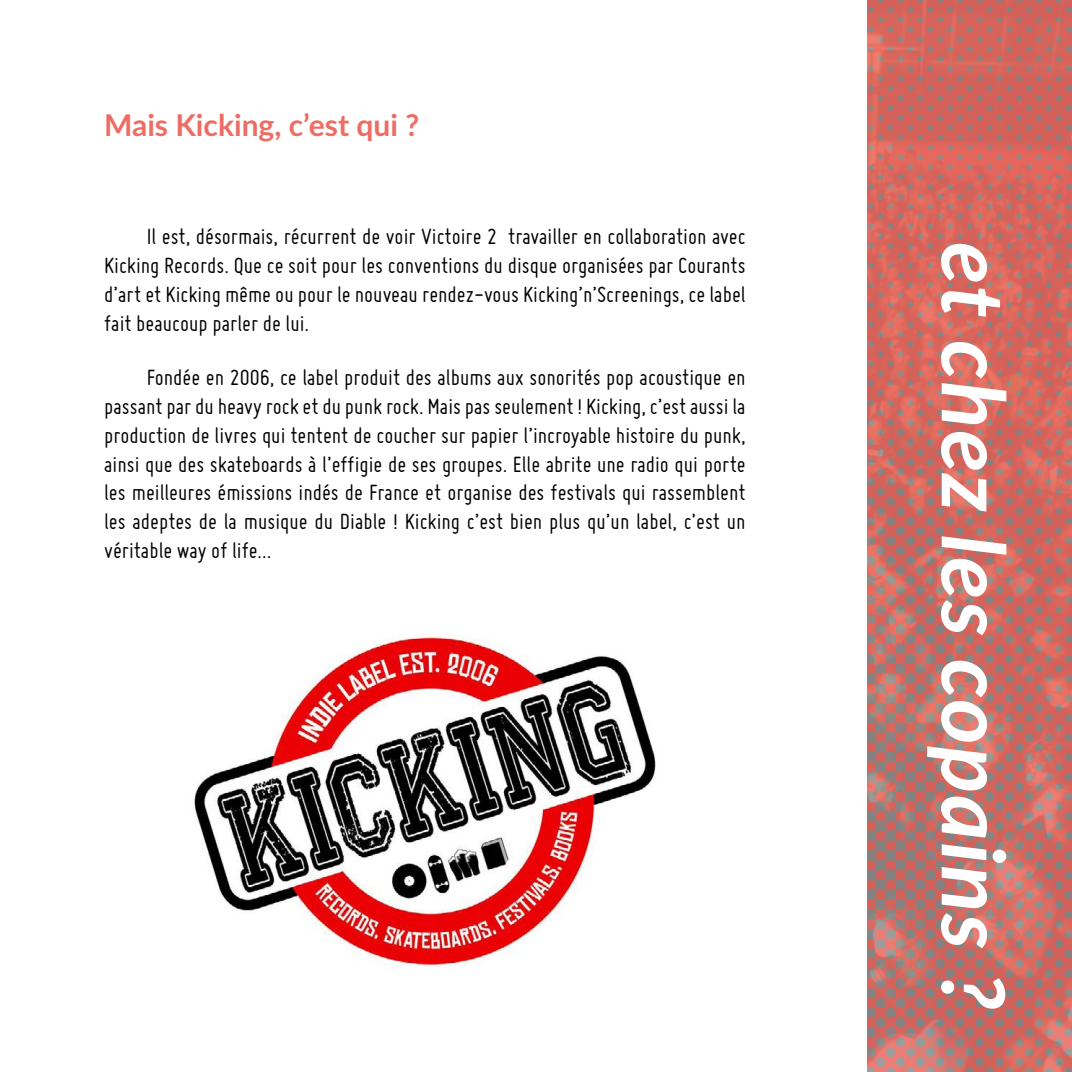
<style>
.page{position:relative;width:1072px;height:1072px;background:#fff}
.page>*{position:absolute;margin:0;border:0;box-sizing:border-box;transform-origin:0 0}
.t1{font:italic 700 87px "Lato";letter-spacing:.02em;color:#fff}
.t2{font:700 30px "Lato";color:#ed6d65}
.t3{font:24px/28.8px "Miso";color:#000;text-align:justify}
</style>
<div class="page">
<svg style="left:867px;top:0;width:204px;height:1071px;background:#c66e66"></svg>
<img style="left:194px;top:635px;width:462px;height:332px">
<p class="t2" style="left:104px;top:103px;width:316px">Mais Kicking, c’est qui ?</p>
<p class="t3" style="left:104px;top:222px;width:643px;text-indent:43px">Il est, désormais, récurrent de voir Victoire 2 travailler en collaboration avec Kicking Records. Que ce soit pour les conventions du disque organisées par Courants d’art et Kicking même ou pour le nouveau rendez-vous Kicking’n’Screenings, ce label fait beaucoup parler de lui.</p>
<p class="t3" style="left:104px;top:362px;width:643px;text-indent:43px">Fondée en 2006, ce label produit des albums aux sonorités pop acoustique en passant par du heavy rock et du punk rock. Mais pas seulement ! Kicking, c’est aussi la production de livres qui tentent de coucher sur papier l’incroyable histoire du punk, ainsi que des skateboards à l’effigie de ses groupes. Elle abrite une radio qui porte les meilleures émissions indés de France et organise des festivals qui rassemblent les adeptes de la musique du Diable ! Kicking c’est bien plus qu’un label, c’est un véritable way of life…</p>
<p class="t1" style="left:1037px;top:242px;width:768px;rotate:90deg">et chez les copains ?</p>
</div>
